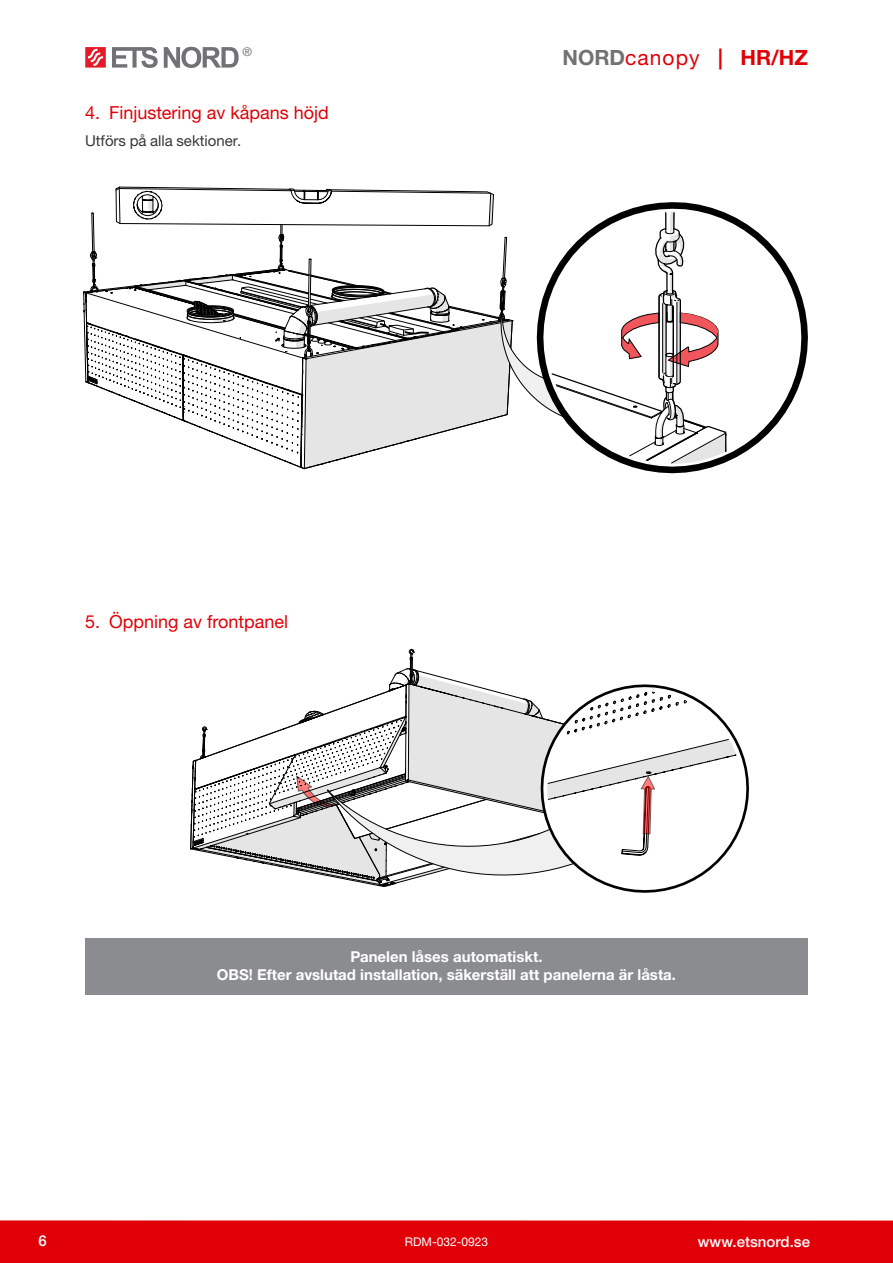
<style>
.page{position:relative;width:893px;height:1263px;background:#fff}
.page>*{position:absolute;margin:0;border:0;box-sizing:border-box;transform-origin:0 0}
.t1{font:21px "Helvetica Neue LTW1 G";letter-spacing:.05em;color:#e10008}
.t2{font:18px "Helvetica Neue LTW1 G";color:#e10008}
.Hoiatustekst_valge{font:700 15px "Helvetica Neue LTW1 G";color:#fff}
.Tekst{font:15px "Helvetica Neue LTW1 G";color:#383839}
.t3{font:500 15px "Helvetica Neue LTW1 G";color:#fff}
.t4{font:12px "Helvetica Neue LTW1 G";color:#fff}
.t5{font:12px "Helvetica Neue LTW1 G";color:#737272}
.s1{font-weight:700;color:#737272}
.s2{font-weight:700}
</style>
<div class="page">
<div style="left:0;top:1220px;width:893px;height:43px;background:#e10008"></div>
<svg style="left:85px;top:47px;width:21px;height:21px"></svg>
<svg style="left:112px;top:47px;width:46px;height:21px"></svg>
<svg style="left:164px;top:47px;width:75px;height:21px"></svg>
<svg style="left:727px;top:213px;width:81px;height:249px"></svg>
<svg style="left:83px;top:186px;width:644px;height:288px"></svg>
<svg style="left:190px;top:648px;width:559px;height:245px"></svg>
<div style="left:85px;top:938px;width:723px;height:57px;background:#8a8c8f"></div>
<p class="t5" style="left:243px;top:44px;width:11px">®</p>
<h1 class="t1" style="left:563px;top:44px;width:247px"><span class="s1">NORD</span>canopy <span class="s2">| HR/HZ</span></h1>
<p class="t2" style="left:85px;top:102px;width:245px">4. Finjustering av kåpans höjd</p>
<p class="Tekst" style="left:85px;top:131px;width:158px">Utförs på alla sektioner.</p>
<p class="t2" style="left:85px;top:611px;width:205px">5. Öppning av frontpanel</p>
<p class="Hoiatustekst_valge" style="left:350px;top:948px;width:194px">Panelen låses automatiskt.</p>
<p class="Hoiatustekst_valge" style="left:217px;top:966px;width:461px">OBS! Efter avslutad installation, säkerställ att panelerna är låsta.</p>
<p class="t3" style="left:38px;top:1232px;width:10px">6</p>
<p class="t4" style="left:405px;top:1234px;width:85px">RDM-032-0923</p>
<p class="t3" style="left:698px;top:1233px;width:114px">www.etsnord.se</p>
</div>
